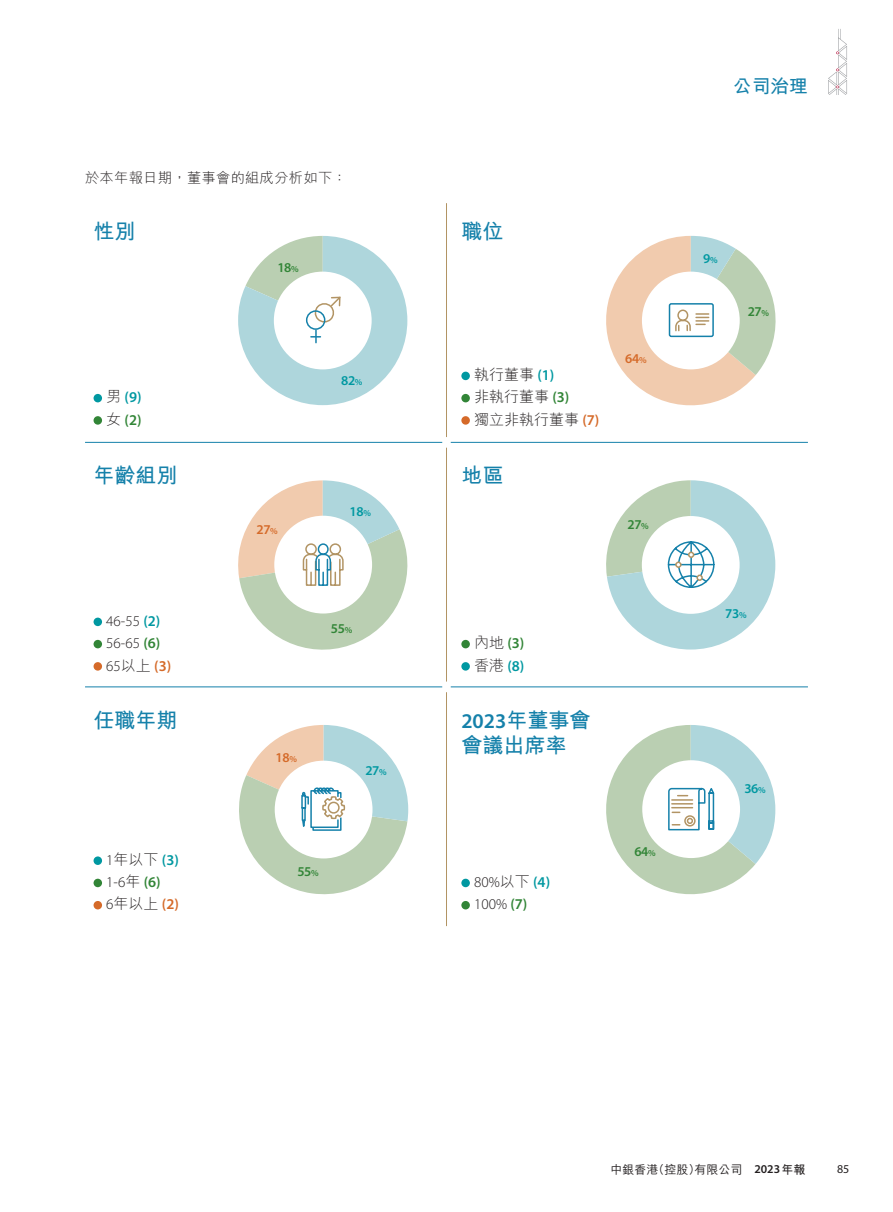
<style>
.page{position:relative;width:893px;height:1212px;background:#fff}
.page>*{position:absolute;margin:0;border:0;box-sizing:border-box;transform-origin:0 0}
.t1{font:700 21px "M Hei HK";color:#1581aa}
.t2{font:600 21px "Myriad Pro";color:#1581aa}
.t3{font:700 18.75px "M Hei HK";color:#1581aa}
.t4{font:300 15px/22.2px "M Hei HK";color:#231f20}
.t5{font:300 15px/22.2px "Myriad Pro";color:#231f20}
.t6{font:600 15px/22.2px "Myriad Pro";color:#0098a1}
.t7{font:300 14.25px "M Hei HK";letter-spacing:.02em;color:#231f20}
.t8{font:600 13.5px "Myriad Pro";letter-spacing:-.025em;color:#328537}
.t9{font:600 13.5px "Myriad Pro";letter-spacing:-.025em;color:#0098a1}
.t10{font:600 13.5px "Myriad Pro";color:#d56a29}
.t11{font:500 12px "M Hei HK";color:#231f20}
.t12{font:12px "Myriad Pro";color:#231f20}
.s1{font-size:9px}
.s2{font-family:"M Hei HK";font-weight:300;color:#231f20}
.s3{color:#328537}
.s4{font-family:"Myriad Pro";font-weight:600;color:#0098a1}
.s5{font-family:"Myriad Pro";font-weight:600;color:#328537}
.s6{font-family:"Myriad Pro";font-weight:600;color:#d56a29}
.s7{font-weight:600;color:#0098a1}
.s8{font-weight:600;color:#328537}
.s9{font-family:"M Hei HK"}
.s10{font-weight:600;color:#d56a29}
.s11{font-family:"Myriad Pro"}
.s12{font-family:"M Hei HK";font-weight:700}
.s13{font-family:"Myriad Pro";font-weight:600}
.s14{font-weight:700}
</style>
<div class="page">
<svg style="left:828px;top:29px;width:19px;height:65px"></svg>
<div style="left:94px;top:394px;width:8px;height:8px;background:#0098a1;border-radius:50%"></div>
<div style="left:94px;top:416px;width:8px;height:9px;background:#328537;border-radius:50%"></div>
<div style="left:461px;top:372px;width:9px;height:8px;background:#0098a1;border-radius:50%"></div>
<div style="left:461px;top:394px;width:9px;height:8px;background:#328537;border-radius:50%"></div>
<div style="left:461px;top:416px;width:9px;height:9px;background:#d56a29;border-radius:50%"></div>
<div style="left:461px;top:640px;width:9px;height:8px;background:#328537;border-radius:50%"></div>
<div style="left:461px;top:662px;width:9px;height:9px;background:#0098a1;border-radius:50%"></div>
<div style="left:94px;top:618px;width:8px;height:8px;background:#0098a1;border-radius:50%"></div>
<div style="left:94px;top:640px;width:8px;height:8px;background:#328537;border-radius:50%"></div>
<div style="left:94px;top:662px;width:8px;height:9px;background:#d56a29;border-radius:50%"></div>
<div style="left:461px;top:879px;width:9px;height:8px;background:#0098a1;border-radius:50%"></div>
<div style="left:461px;top:901px;width:9px;height:8px;background:#328537;border-radius:50%"></div>
<div style="left:94px;top:856px;width:8px;height:9px;background:#0098a1;border-radius:50%"></div>
<div style="left:94px;top:879px;width:8px;height:8px;background:#328537;border-radius:50%"></div>
<div style="left:94px;top:901px;width:8px;height:8px;background:#d56a29;border-radius:50%"></div>
<svg style="left:238px;top:480px;width:169px;height:170px"></svg>
<svg style="left:606px;top:480px;width:169px;height:169px"></svg>
<div style="left:675px;top:561px;width:7px;height:7px;border:2px solid #b29464;border-radius:50%"></div>
<svg style="left:606px;top:236px;width:169px;height:169px"></svg>
<svg style="left:606px;top:725px;width:169px;height:169px"></svg>
<svg style="left:238px;top:236px;width:169px;height:169px"></svg>
<hr style="left:85px;top:442px;width:357px;height:1px;background:#1581aa">
<hr style="left:451px;top:442px;width:357px;height:1px;background:#1581aa">
<hr style="left:85px;top:686px;width:357px;height:1px;background:#1581aa">
<hr style="left:451px;top:686px;width:357px;height:1px;background:#1581aa">
<hr style="left:446px;top:203px;width:1px;height:234px;background:#b29464">
<hr style="left:446px;top:448px;width:1px;height:233px;background:#b29464">
<hr style="left:446px;top:692px;width:1px;height:234px;background:#b29464">
<svg style="left:239px;top:725px;width:169px;height:169px"></svg>
<p class="t7" style="left:85px;top:170px;width:263px">於本年報日期，董事會的組成分析如下：</p>
<h1 class="t1" style="left:94px;top:216px;width:43px">性別</h1>
<h1 class="t1" style="left:461px;top:216px;width:43px">職位</h1>
<p class="t8" style="left:277px;top:259px;width:23px">18<span class="s1">%</span></p>
<p class="t6" style="left:106px;top:386px;width:37px"><span class="s2">男</span> (9)<span class="s2">女</span> <span class="s3">(2)</span></p>
<p class="t9" style="left:341px;top:372px;width:23px">82<span class="s1">%</span></p>
<p class="t4" style="left:474px;top:363px;width:127px">執行董事 <span class="s4">(1)<br></span>非執行董事 <span class="s5">(3)<br></span>獨立非執行董事 <span class="s6">(7)</span></p>
<h1 class="t1" style="left:94px;top:460px;width:85px">年齡組別</h1>
<h1 class="t1" style="left:461px;top:460px;width:43px">地區</h1>
<p class="t10" style="left:256px;top:521px;width:23px">27<span class="s1">%</span></p>
<p class="t9" style="left:350px;top:502px;width:23px">18<span class="s1">%</span></p>
<p class="t10" style="left:625px;top:350px;width:23px">64<span class="s1">%</span></p>
<p class="t8" style="left:627px;top:516px;width:23px">27<span class="s1">%</span></p>
<p class="t5" style="left:106px;top:610px;width:66px">46-55 <span class="s7">(2)<br></span>56-65 <span class="s8">(6)<br></span>65<span class="s9">以上</span> <span class="s10">(3)</span></p>
<h1 class="t1" style="left:94px;top:705px;width:85px">任職年期</h1>
<p class="t4" style="left:106px;top:848px;width:74px"><span class="s11">1</span>年以下 <span class="s4">(3)</span></p>
<p class="t5" style="left:106px;top:871px;width:56px">1-6<span class="s9">年</span> <span class="s8">(6)</span></p>
<p class="t4" style="left:106px;top:893px;width:74px"><span class="s11">6</span>年以上 <span class="s6">(2)</span></p>
<p class="t8" style="left:331px;top:620px;width:23px">55<span class="s1">%</span></p>
<p class="t10" style="left:276px;top:749px;width:23px">18<span class="s1">%</span></p>
<p class="t8" style="left:297px;top:863px;width:23px">55<span class="s1">%</span></p>
<p class="t9" style="left:365px;top:762px;width:23px">27<span class="s1">%</span></p>
<p class="t4" style="left:474px;top:631px;width:52px">內地 <span class="s5">(3)</span>香港 <span class="s4">(8)</span></p>
<h1 class="t2" style="left:461px;top:707px;width:131px">2023<span class="s12">年董事會</span></h1>
<h1 class="t1" style="left:461px;top:730px;width:106px">會議出席率</h1>
<p class="t5" style="left:474px;top:871px;width:78px">80%<span class="s9">以下</span> <span class="s7">(4)<br></span>100% <span class="s8">(7)</span></p>
<p class="t8" style="left:634px;top:842px;width:23px">64<span class="s1">%</span></p>
<p class="t3" style="left:733px;top:73px;width:76px">公司治理</p>
<p class="t9" style="left:703px;top:250px;width:16px">9<span class="s1">%</span></p>
<p class="t8" style="left:748px;top:303px;width:23px">27<span class="s1">%</span></p>
<p class="t9" style="left:725px;top:605px;width:23px">73<span class="s1">%</span></p>
<p class="t9" style="left:744px;top:780px;width:23px">36<span class="s1">%</span></p>
<p class="t11" style="left:610px;top:1160px;width:196px">中銀香港（控股）有限公司 <span class="s13">2023</span><span class="s14">年報</span></p>
<p class="t12" style="left:837px;top:1161px;width:14px">85</p>
</div>
